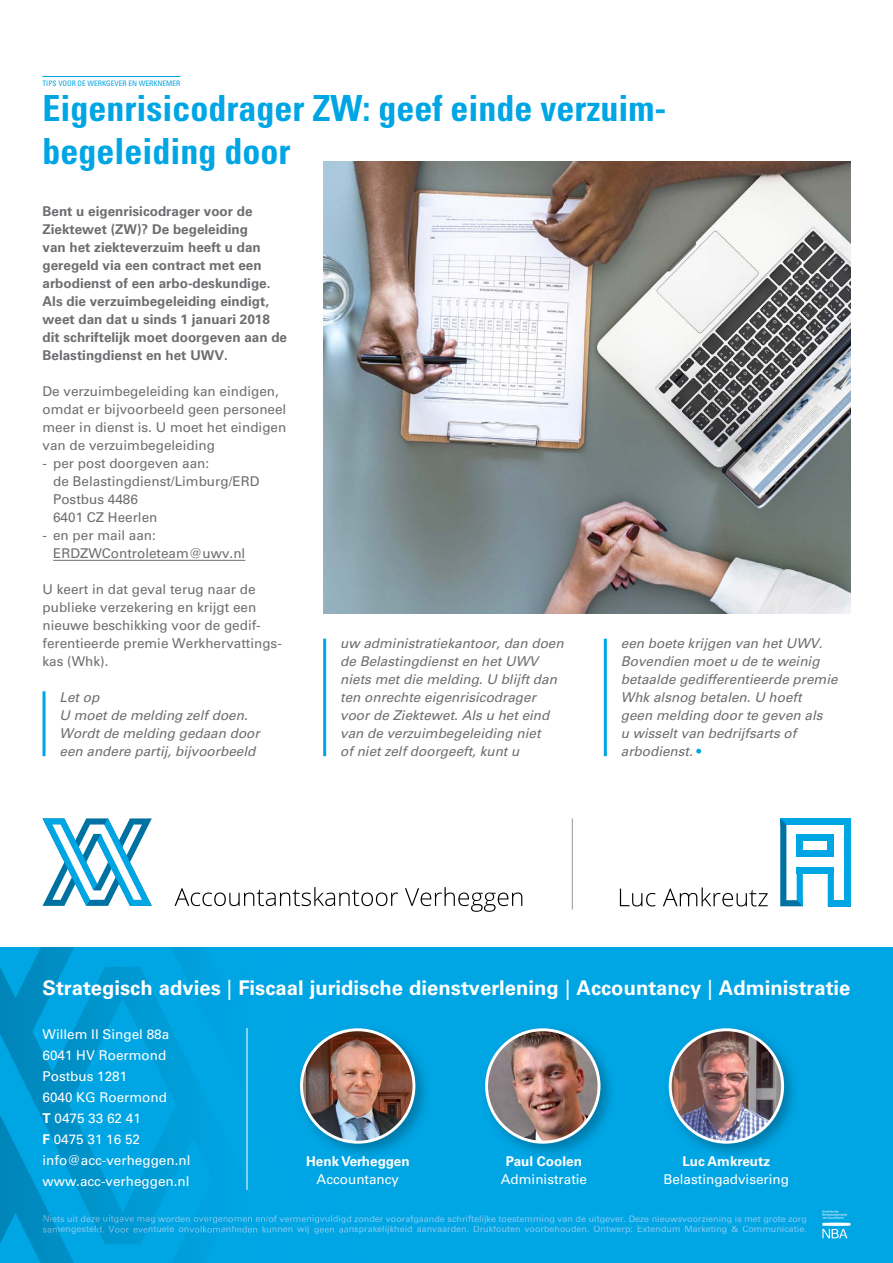
<style>
.page{position:relative;width:893px;height:1263px;background:#fff}
.page>*{position:absolute;margin:0;border:0;box-sizing:border-box;transform-origin:0 0}
.t1{font:700 condensed 36px/43.2px "Univers LT Std";color:#00a5e4}
.t2{font:700 20.25px "Univers LT Std";color:#fff}
.t3{font:italic 13.5px/18px "Univers LT Std";color:#6d6e71}
.t4{font:13.5px/18px "Univers LT Std";color:#6d6e71}
.t5{font:700 13.5px/18px "Univers LT Std";color:#6d6e71}
.t6{font:13.5px/21px "Univers LT Std";color:#fff}
.t7{font:700 13.5px "Univers LT Std";color:#fff}
.t8{font:9px/10.8px "Univers LT Std";color:#83c9f0}
.t9{font:condensed 7.5px "Univers LT Std";color:#00a5e4}
.s1{font-style:normal;color:#00a5e4}
.s2{font-weight:400}
.s3{font-weight:700}
</style>
<div class="page">
<div style="left:0;top:946px;width:893px;height:317px;background:#00a5e4"></div>
<svg style="left:0;top:946px;width:391px;height:317px"></svg>
<svg style="left:822px;top:1210px;width:28px;height:28px"></svg>
<svg style="left:43px;top:1215px;width:348px;height:19px"></svg>
<svg style="left:175px;top:887px;width:223px;height:19px"></svg>
<svg style="left:405px;top:887px;width:117px;height:25px"></svg>
<svg style="left:43px;top:818px;width:109px;height:88px"></svg>
<div style="left:780px;top:818px;width:70px;height:6px;background:#00a5e4"></div>
<div style="left:797px;top:851px;width:37px;height:6px;background:#00a5e4"></div>
<div style="left:797px;top:868px;width:37px;height:6px;background:#00a5e4"></div>
<div style="left:797px;top:835px;width:37px;height:6px;background:#00a5e4"></div>
<div style="left:828px;top:835px;width:6px;height:22px;background:#00a5e4"></div>
<div style="left:828px;top:900px;width:22px;height:6px;background:#00a5e4"></div>
<div style="left:844px;top:818px;width:6px;height:88px;background:#00a5e4"></div>
<svg style="left:828px;top:874px;width:6px;height:26px"></svg>
<svg style="left:780px;top:819px;width:23px;height:87px"></svg>
<svg style="left:620px;top:887px;width:148px;height:19px"></svg>
<hr style="left:572px;top:818px;width:1px;height:91px;background:#939598">
<hr style="left:247px;top:1028px;width:1px;height:162px;background:#fff">
<img style="left:324px;top:1025px;width:102px;height:133px">
<img style="left:297px;top:1025px;width:27px;height:133px">
<img style="left:301px;top:1030px;width:113px;height:112px;border-radius:56px">
<div style="left:300px;top:1028px;width:115px;height:116px;border:3px solid #fff;border-radius:50%"></div>
<img style="left:485px;top:1028px;width:126px;height:126px">
<img style="left:487px;top:1030px;width:112px;height:112px;border-radius:56px">
<div style="left:485px;top:1028px;width:115px;height:116px;border:3px solid #fff;border-radius:50%"></div>
<img style="left:668px;top:1028px;width:126px;height:126px">
<img style="left:670px;top:1030px;width:113px;height:112px;border-radius:56px">
<div style="left:669px;top:1028px;width:115px;height:116px;border:3px solid #fff;border-radius:50%"></div>
<hr style="left:53px;top:560px;width:192px;height:1px;background:#6d6e71">
<hr style="left:43px;top:76px;width:137px;height:1px;background:#00a5e4">
<img style="left:323px;top:162px;width:527px;height:452px">
<hr style="left:43px;top:691px;width:3px;height:65px;background:#00a5e4">
<hr style="left:323px;top:639px;width:3px;height:117px;background:#00a5e4">
<hr style="left:604px;top:639px;width:3px;height:117px;background:#00a5e4">
<p class="t9" style="left:43px;top:78px;width:139px">TIPS VOOR DE WERKGEVER EN WERKNEMER</p>
<h1 class="t1" style="left:43px;top:87px;width:625px">Eigenrisicodrager ZW: geef einde verzuim&shy;begeleiding door</h1>
<p class="t5" style="left:43px;top:202px;width:246px">Bent u eigenrisicodrager voor de Ziektewet (ZW)? De begeleiding<br>van het ziekteverzuim heeft u dan geregeld via een contract met een arbodienst of een arbo-deskundige.<br>Als die verzuimbegeleiding eindigt, weet dan dat u sinds 1 januari 2018 dit schriftelijk moet doorgeven aan de Belastingdienst en het UWV.</p>
<p class="t4" style="left:43px;top:382px;width:245px">De verzuimbegeleiding kan eindigen, omdat er bijvoorbeeld geen personeel meer in dienst is. U moet het eindigen van de verzuimbegeleiding</p>
<p class="t4" style="left:53px;top:454px;width:208px;text-indent:-11px">- per post doorgeven aan:<br>de Belastingdienst/Limburg/ERD<br>Postbus 4486<br>6401 CZ Heerlen</p>
<p class="t4" style="left:53px;top:526px;width:194px;text-indent:-11px">- en per mail aan:<br>ERDZWControleteam@uwv.nl</p>
<p class="t4" style="left:43px;top:580px;width:241px">U keert in dat geval terug naar de publieke verzekering en krijgt een nieuwe beschikking voor de gedif&shy;ferentieerde premie Werkhervattings&shy;kas (Whk).</p>
<p class="t3" style="left:60px;top:688px;width:202px">Let op<br>U moet de melding zelf doen.<br>Wordt de melding gedaan door een andere partij, bijvoorbeeld</p>
<p class="t3" style="left:340px;top:634px;width:225px">uw administratiekantoor, dan doen de Belastingdienst en het UWV niets met die melding. U blijft dan ten onrechte eigenrisicodrager voor de Ziektewet. Als u het eind van de verzuimbegeleiding niet<br>of niet zelf doorgeeft, kunt u</p>
<p class="t3" style="left:621px;top:634px;width:218px">een boete krijgen van het UWV.<br>Bovendien moet u de te weinig betaalde gedifferentieerde premie<br>Whk alsnog betalen. U hoeft<br>geen melding door te geven als<br>u wisselt van bedrijfsarts of arbodienst. <span class="s1">•</span></p>
<h2 class="t2" style="left:43px;top:976px;width:809px">Strategisch advies <span class="s2">|</span> Fiscaal juridische dienstverlening <span class="s2">|</span> Accountancy <span class="s2">|</span> Administratie</h2>
<p class="t6" style="left:43px;top:1023px;width:149px">Willem II Singel 88a<br>6041 HV Roermond<br>Postbus 1281<br>6040 KG Roermond<br><span class="s3">T</span> 0475 33 62 41<br><span class="s3">F</span> 0475 31 16 52 info@acc-verheggen.nl www.acc-verheggen.nl</p>
<p class="t8" style="left:43px;top:1213px;width:766px">Niets uit deze uitgave mag worden overgenomen en/of vermenigvuldigd zonder voorafgaande schriftelijke toestemming van de uitgever. Deze nieuwsvoorziening is met grote zorg samengesteld. Voor eventuele onvolkomenheden kunnen wij geen aansprakelijkheid aanvaarden. Drukfouten voorbehouden. Ontwerp: Extendum Marketing &amp; Communicatie.</p>
<p class="t7" style="left:506px;top:1154px;width:77px">Paul Coolen</p>
<p class="t6" style="left:501px;top:1169px;width:88px">Administratie</p>
<p class="t7" style="left:306px;top:1154px;width:105px">Henk Verheggen</p>
<p class="t6" style="left:317px;top:1169px;width:84px">Accountancy</p>
<p class="t7" style="left:682px;top:1154px;width:89px">Luc Amkreutz</p>
<p class="t6" style="left:663px;top:1169px;width:127px">Belastingadvisering</p>
</div>
